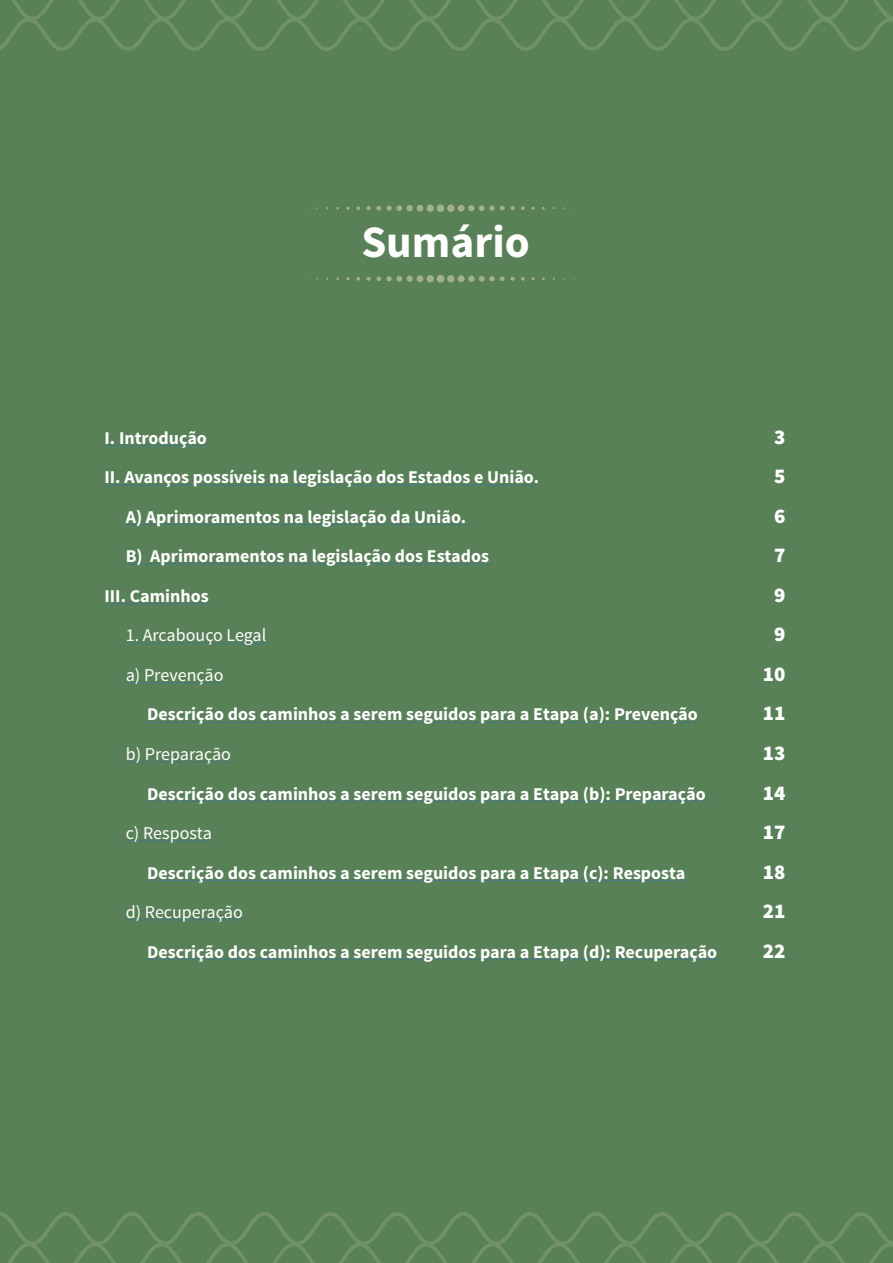
<style>
.page{position:relative;width:893px;height:1263px;background:#588157}
.page>*{position:absolute;margin:0;border:0;box-sizing:border-box;transform-origin:0 0}
.t1{font:700 45px "Source Sans Pro";color:#fff}
.t2{font:900 21px "Source Sans Pro";color:#fff}
.t3{font:700 18px "Source Sans Pro";color:#fff}
.t4{font:18px "Source Sans Pro";color:#fff}
</style>
<div class="page">
<hr style="left:104px;top:445px;width:103px;height:1px;background:#467886">
<hr style="left:104px;top:485px;width:435px;height:1px;background:#467886">
<hr style="left:126px;top:524px;width:340px;height:1px;background:#467886">
<hr style="left:126px;top:564px;width:363px;height:1px;background:#467886">
<hr style="left:104px;top:603px;width:105px;height:1px;background:#467886">
<hr style="left:126px;top:643px;width:140px;height:1px;background:#467886">
<hr style="left:126px;top:682px;width:98px;height:1px;background:#467886">
<hr style="left:147px;top:722px;width:551px;height:1px;background:#467886">
<hr style="left:126px;top:761px;width:105px;height:1px;background:#467886">
<hr style="left:147px;top:801px;width:559px;height:1px;background:#467886">
<hr style="left:126px;top:840px;width:86px;height:1px;background:#467886">
<hr style="left:147px;top:880px;width:538px;height:1px;background:#467886">
<hr style="left:126px;top:919px;width:117px;height:1px;background:#467886">
<hr style="left:147px;top:959px;width:570px;height:1px;background:#467886">
<svg style="left:356px;top:277px;width:4px;height:4px"></svg>
<svg style="left:366px;top:276px;width:47px;height:6px"></svg>
<div style="left:417px;top:275px;width:6px;height:7px;background:#a2b08b;border-radius:50%"></div>
<div style="left:427px;top:275px;width:7px;height:7px;background:#a2b08b;border-radius:50%"></div>
<div style="left:437px;top:275px;width:7px;height:8px;background:#a2b08b;border-radius:50%"></div>
<div style="left:447px;top:275px;width:7px;height:7px;background:#a2b08b;border-radius:50%"></div>
<div style="left:458px;top:275px;width:6px;height:7px;background:#a2b08b;border-radius:50%"></div>
<div style="left:468px;top:276px;width:7px;height:6px;background:#a2b08b;border-radius:50%"></div>
<svg style="left:479px;top:276px;width:36px;height:6px"></svg>
<svg style="left:521px;top:277px;width:4px;height:4px"></svg>
<svg style="left:356px;top:206px;width:4px;height:4px"></svg>
<svg style="left:366px;top:205px;width:47px;height:6px"></svg>
<div style="left:417px;top:205px;width:6px;height:7px;background:#a2b08b;border-radius:50%"></div>
<div style="left:427px;top:205px;width:7px;height:7px;background:#a2b08b;border-radius:50%"></div>
<div style="left:437px;top:204px;width:7px;height:8px;background:#a2b08b;border-radius:50%"></div>
<div style="left:447px;top:204px;width:7px;height:8px;background:#a2b08b;border-radius:50%"></div>
<div style="left:458px;top:205px;width:6px;height:7px;background:#a2b08b;border-radius:50%"></div>
<div style="left:468px;top:205px;width:7px;height:6px;background:#a2b08b;border-radius:50%"></div>
<svg style="left:479px;top:205px;width:36px;height:6px"></svg>
<svg style="left:521px;top:206px;width:4px;height:4px"></svg>
<svg style="left:0;top:0;width:893px;height:51px"></svg>
<svg style="left:0;top:1212px;width:893px;height:51px"></svg>
<h1 class="t1" style="left:361px;top:213px;width:170px">Sumário</h1>
<p class="t3" style="left:104px;top:426px;width:104px">I. Introdução</p>
<p class="t2" style="left:774px;top:423px;width:13px">3</p>
<p class="t3" style="left:104px;top:466px;width:436px">II. Avanços possíveis na legislação dos Estados e União.</p>
<p class="t2" style="left:774px;top:463px;width:13px">5</p>
<p class="t3" style="left:126px;top:505px;width:342px">A) Aprimoramentos na legislação da União.</p>
<p class="t2" style="left:774px;top:502px;width:13px">6</p>
<p class="t3" style="left:126px;top:545px;width:365px">B) Aprimoramentos na legislação dos Estados</p>
<p class="t2" style="left:774px;top:542px;width:13px">7</p>
<p class="t3" style="left:104px;top:584px;width:106px">III. Caminhos</p>
<p class="t2" style="left:774px;top:581px;width:13px">9</p>
<p class="t4" style="left:126px;top:624px;width:142px">1. Arcabouço Legal</p>
<p class="t2" style="left:774px;top:621px;width:13px">9</p>
<p class="t4" style="left:126px;top:664px;width:99px">a) Prevenção</p>
<p class="t2" style="left:763px;top:660px;width:24px">10</p>
<p class="t3" style="left:147px;top:703px;width:552px">Descrição dos caminhos a serem seguidos para a Etapa (a): Prevenção</p>
<p class="t2" style="left:763px;top:700px;width:24px">11</p>
<p class="t4" style="left:126px;top:743px;width:107px">b) Preparação</p>
<p class="t2" style="left:763px;top:739px;width:24px">13</p>
<p class="t3" style="left:147px;top:782px;width:560px">Descrição dos caminhos a serem seguidos para a Etapa (b): Preparação</p>
<p class="t2" style="left:763px;top:779px;width:24px">14</p>
<p class="t4" style="left:126px;top:822px;width:88px">c) Resposta</p>
<p class="t2" style="left:763px;top:818px;width:24px">17</p>
<p class="t3" style="left:147px;top:861px;width:540px">Descrição dos caminhos a serem seguidos para a Etapa (c): Resposta</p>
<p class="t2" style="left:763px;top:858px;width:24px">18</p>
<p class="t4" style="left:126px;top:901px;width:119px">d) Recuperação</p>
<p class="t2" style="left:763px;top:897px;width:24px">21</p>
<p class="t3" style="left:147px;top:940px;width:572px">Descrição dos caminhos a serem seguidos para a Etapa (d): Recuperação</p>
<p class="t2" style="left:763px;top:937px;width:24px">22</p>
</div>
